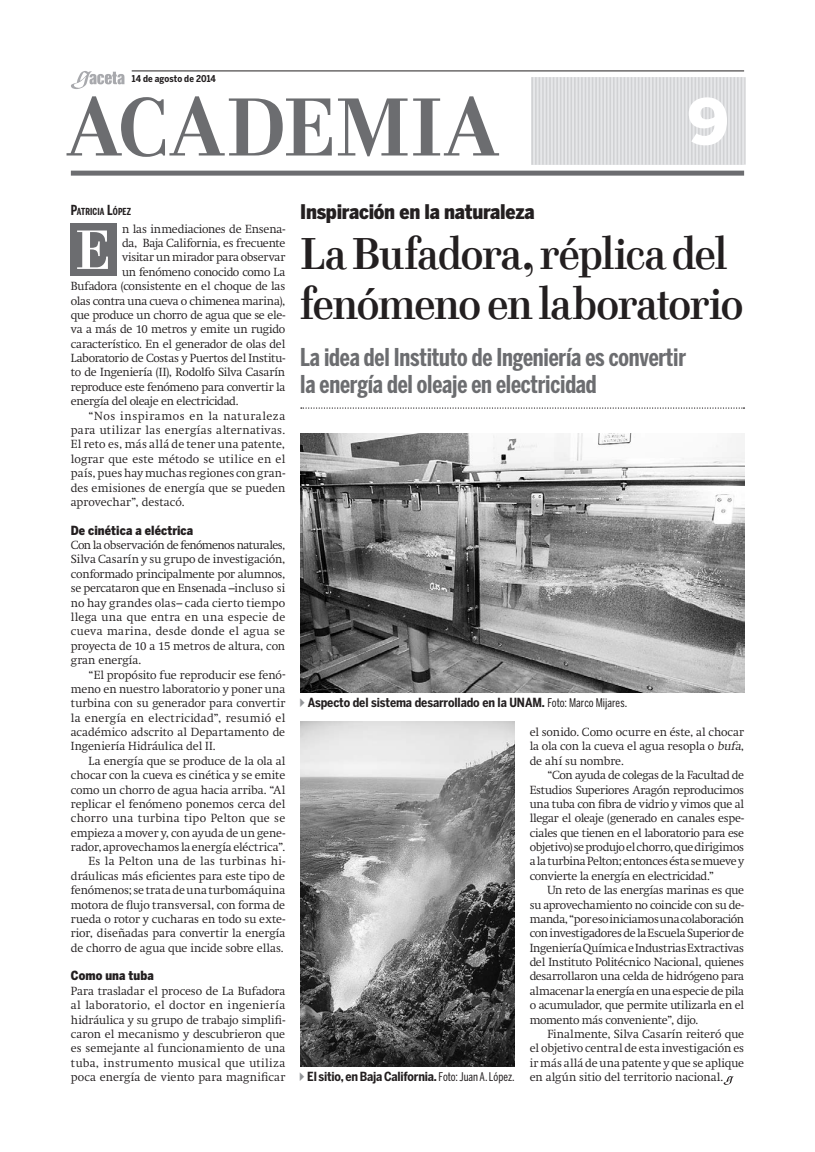
<style>
.page{position:relative;width:815px;height:1152px;background:#fff}
.page>*{position:absolute;margin:0;border:0;box-sizing:border-box;transform-origin:0 0}
.t1{font:700 83.75px "Cellini TF";letter-spacing:-.01em;color:#6c6d70}
.t2{font:900 62.5px "Benton Sans";color:#fff}
.t3{font:700 56.38px "Cellini TF";color:#fff}
.t4{font:700 45px/49.5px "Cellini TF";letter-spacing:-.035em;color:#231f20;scale:.95 1}
.t5{font:700 extra-condensed 24.38px/27.5px "Benton Sans";letter-spacing:-.01em;color:#6c6d70}
.t6{font:900 condensed 20px "Benton Sans";letter-spacing:-.015em;color:#231f20}
.t7{font:700 condensed 12.5px "Benton Sans";letter-spacing:-.01em;color:#231f20}
.t8{font:900 condensed 12.5px "Benton Sans";letter-spacing:.005em;color:#231f20}
.t9{font:300 11.62px/14.4px "Swift";letter-spacing:-.005em;color:#231f20;text-align:justify}
.t10{font:300 11.62px "Swift";letter-spacing:-.025em;color:#231f20}
.t11{font:300 11.62px "Swift";letter-spacing:.015em;color:#231f20}
.t12{font:300 11.62px "Swift";letter-spacing:-.03em;color:#231f20}
.t13{font:300 11.62px "Swift";letter-spacing:.03em;color:#231f20}
.t14{font:300 11.62px "Swift";letter-spacing:.05em;color:#231f20}
.t15{font:700 extra-condensed 9.62px "Benton Sans";letter-spacing:.01em;color:#231f20}
.t16{font:700 condensed 9.38px "Benton Sans";letter-spacing:.01em;color:#231f20}
.s1{font-size:13.75px}
.s2{font-weight:400;font-stretch:extra-condensed;font-size:11.88px}
.s3{font-style:italic}
</style>
<div class="page">
<div style="left:71px;top:171px;width:673px;height:5px;background:#6c6d70"></div>
<svg style="left:531px;top:77px;width:215px;height:88px;background:#dcdddf"></svg>
<svg style="left:71px;top:71px;width:53px;height:18px"></svg>
<hr style="left:132px;top:71px;width:612px;height:1px;background:#231f20">
<div style="left:71px;top:224px;width:46px;height:52px;background:#6c6d70"></div>
<svg style="left:724px;top:1076px;width:10px;height:8px"></svg>
<svg style="left:301px;top:407px;width:443px;height:2px"></svg>
<img style="left:300px;top:434px;width:444px;height:259px">
<img style="left:300px;top:721px;width:215px;height:345px">
<p class="t16" style="left:132px;top:73px;width:86px">14 de agosto de 2014</p>
<h1 class="t1" style="left:68px;top:78px;width:433px">ACaDEMIA</h1>
<h2 class="t2" style="left:687px;top:84px;width:43px">9</h2>
<p class="t15" style="left:71px;top:206px;width:62px"><span class="s1">P</span>ATRICIA <span class="s1">L</span>ÓPEZ</p>
<h3 class="t3" style="left:75px;top:217px;width:37px">E</h3>
<p class="t9" style="left:122px;top:221px;width:165px">n las inmediaciones de Ensena-</p>
<p class="t9" style="left:122px;top:236px;width:165px">da, Baja California, es frecuente</p>
<p class="t9" style="left:122px;top:250px;width:165px">visitar un mirador para observar</p>
<p class="t12" style="left:122px;top:265px;width:165px">un fenómeno conocido como La</p>
<p class="t9" style="left:71px;top:279px;width:216px">Bufadora (consistente en el choque de las</p>
<p class="t9" style="left:71px;top:293px;width:216px">olas contra una cueva o chimenea marina),</p>
<p class="t12" style="left:71px;top:308px;width:216px">que produce un chorro de agua que se ele-</p>
<p class="t9" style="left:71px;top:322px;width:216px">va a más de 10 metros y emite un rugido</p>
<p class="t9" style="left:71px;top:336px;width:216px">característico. En el generador de olas del</p>
<p class="t10" style="left:71px;top:351px;width:216px">Laboratorio de Costas y Puertos del Institu-</p>
<p class="t9" style="left:71px;top:365px;width:216px">to de Ingeniería (II), Rodolfo Silva Casarín</p>
<p class="t10" style="left:71px;top:380px;width:216px">reproduce este fenómeno para convertir la</p>
<p class="t9" style="left:71px;top:394px;width:169px">energía del oleaje en electricidad.</p>
<p class="t14" style="left:89px;top:409px;width:198px">“Nos inspiramos en la naturaleza</p>
<p class="t13" style="left:71px;top:423px;width:216px">para utilizar las energías alternativas.</p>
<p class="t11" style="left:71px;top:437px;width:216px">El reto es, más allá de tener una patente,</p>
<p class="t11" style="left:71px;top:452px;width:216px">lograr que este método se utilice en el</p>
<p class="t9" style="left:71px;top:466px;width:216px">país, pues hay muchas regiones con gran-</p>
<p class="t9" style="left:71px;top:480px;width:216px">des emisiones de energía que se pueden</p>
<p class="t9" style="left:71px;top:495px;width:115px">aprovechar”, destacó.</p>
<p class="t8" style="left:71px;top:523px;width:124px">De cinética a eléctrica</p>
<p class="t9" style="left:71px;top:538px;width:216px">Con la observación de fenómenos naturales, Silva Casarín y su grupo de investigación, conformado principalmente por alumnos, se percataron que en Ensenada –incluso si no hay grandes olas– cada cierto tiempo llega una que entra en una especie de cueva marina, desde donde el agua se proyecta de 10 a 15 metros de altura, con gran energía.</p>
<p class="t9" style="left:71px;top:667px;width:216px;text-indent:18px">“El propósito fue reproducir ese fenó&shy;meno en nuestro laboratorio y poner una turbina con su generador para convertir la energía en electricidad”, resumió el académico adscrito al Departamento de Ingeniería Hidráulica del II.</p>
<p class="t9" style="left:71px;top:753px;width:216px;text-align:right">La energía que se produce de la ola al chocar con la cueva es cinética y se emite como un chorro de agua hacia arriba. “Al replicar el fenómeno ponemos cerca del chorro una turbina tipo Pelton que se empieza a mover y, con ayuda de un gene&shy;rador, aprovechamos la energía eléctrica”.<br>Es la Pelton una de las turbinas hi&shy;dráulicas más eficientes para este tipo de fenómenos; se trata de una turbomáquina motora de flujo transversal, con forma de rueda o rotor y cucharas en todo su exte&shy;rior, diseñadas para convertir la energía de chorro de agua que incide sobre ellas.</p>
<p class="t8" style="left:71px;top:968px;width:84px">Como una tuba</p>
<p class="t9" style="left:71px;top:983px;width:216px">Para trasladar el proceso de La Bufadora al laboratorio, el doctor en ingeniería hidráulica y su grupo de trabajo simplifi&shy;caron el mecanismo y descubrieron que es semejante al funcionamiento de una tuba, instrumento musical que utiliza poca energía de viento para magnificar</p>
<h3 class="t6" style="left:300px;top:200px;width:236px">Inspiración en la naturaleza</h3>
<h3 class="t4" style="left:300px;top:228px;width:468px">La Bufadora, réplica del fenómeno en laboratorio</h3>
<h3 class="t5" style="left:300px;top:343px;width:387px">La idea del Instituto de Ingeniería es convertir la energía del oleaje en electricidad</h3>
<p class="t7" style="left:308px;top:695px;width:321px">Aspecto del sistema desarrollado en la UNAM. <span class="s2">Foto: Marco Mijares.</span></p>
<p class="t7" style="left:307px;top:1069px;width:209px">El sitio, en Baja California. <span class="s2">Foto: Juan A. López.</span></p>
<p class="t9" style="left:530px;top:725px;width:216px">el sonido. Como ocurre en éste, al chocar la ola con la cueva el agua resopla o <span class="s3">bufa</span>, de ahí su nombre.</p>
<p class="t9" style="left:530px;top:768px;width:216px;text-indent:18px">“Con ayuda de colegas de la Facultad de Estudios Superiores Aragón reproducimos una tuba con fibra de vidrio y vimos que al llegar el oleaje (generado en canales espe&shy;ciales que tienen en el laboratorio para ese objetivo) se produjo el chorro, que dirigimos a la turbina Pelton; entonces ésta se mueve y convierte la energía en electricidad.”</p>
<p class="t9" style="left:530px;top:883px;width:216px;text-indent:18px">Un reto de las energías marinas es que su aprovechamiento no coincide con su de&shy;manda, “por eso iniciamos una colaboración con investigadores de la Escuela Superior de Ingeniería Química e Industrias Extractivas del Instituto Politécnico Nacional, quienes desarrollaron una celda de hidrógeno para almacenar la energía en una especie de pila o acumulador, que permite utilizarla en el momento más conveniente”, dijo.</p>
<p class="t9" style="left:530px;top:1027px;width:216px;text-indent:18px">Finalmente, Silva Casarín reiteró que el objetivo central de esta investigación es ir más allá de una patente y que se aplique en algún sitio del territorio nacional.</p>
</div>
